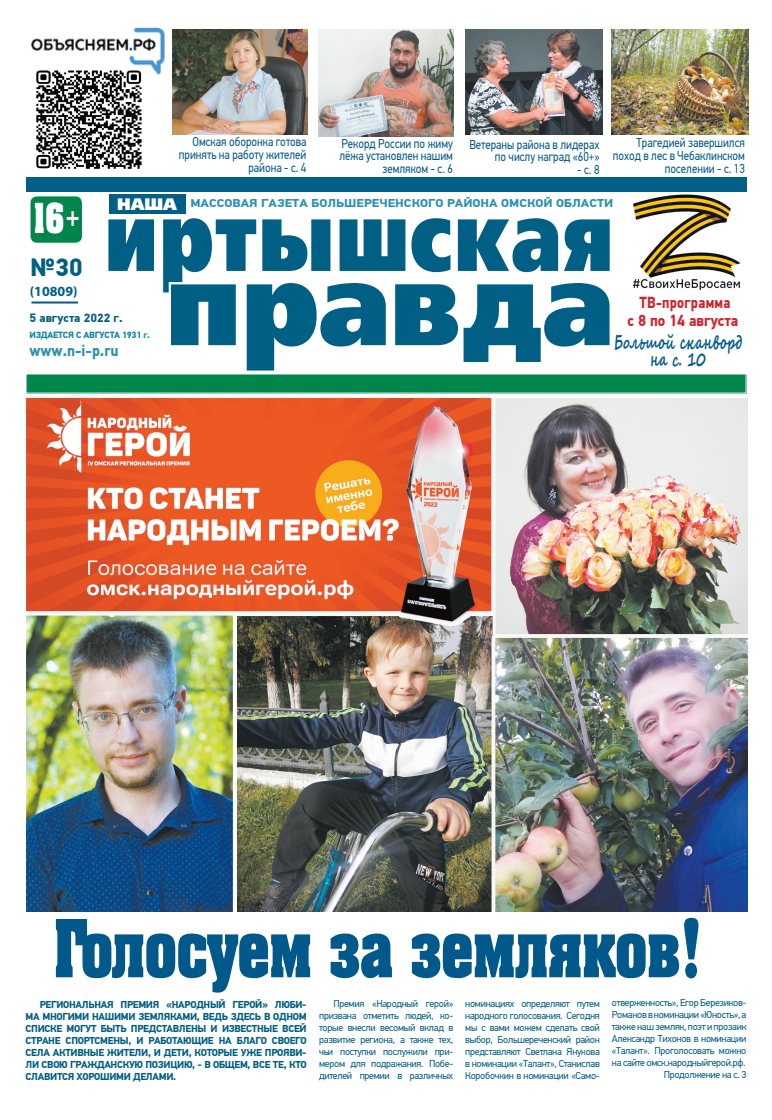
<style>
.page{position:relative;width:772px;height:1120px;background:#fff}
.page>*{position:absolute;margin:0;border:0;box-sizing:border-box;transform-origin:0 0}
.Основной_текст{font:115.9px "Free Set Extra CTT";color:#005f85;scale:.94 1}
.Основной_текст-2{font:98.3px "Free Set Extra CTT";letter-spacing:.02em;color:#005f85;scale:.77 1}
.Основной_текст-3{font:700 68px "AG Aalen";color:#00598a;scale:.76 1}
.Основной_текст-4{font:700 35.1px "AG Aalen";color:#fff;scale:.76 1}
.Основной_текст-5{font:27.2px "Futuris Extra C Bold";color:#fff;scale:.79 1}
.t1{font:700 25px "PF Din Text Pro";color:#005f85}
.Обычный{font:700 19.1px "Segoe Script";color:#00598a;scale:.67 1}
.Основной_текст-6{font:16.5px "Free Set Extra CTT";color:#fff}
.Основной_текст-7{font:700 16px "PF Din Text Pro";color:#d1232a;scale:.9 1}
.Обычный-2{font:700 16px "PF Din Text Pro";color:#2b90b1;scale:.92 1}
.Основной_текст-8{font:700 16px "PF Din Text Pro";letter-spacing:.02em;color:#d1232a;scale:.84 1}
.t2{font:700 14px "Myriad Pro";color:#005f85}
.Обычный-3{font:12.9px/12.9px "PF Din Text Pro";color:#00598a;text-align:right;scale:.86 1}
.t3{font:700 12px "PF Din Text Pro";color:#005f85}
.t4{font:700 11.3px "PF Din Text Pro";color:#2b90b1;scale:1.13 1}
.Основной_текст-9{font:10px/12px "PF Din Text Pro";letter-spacing:-.03em;color:#005f85;text-align:justify}
.Основной_текст-10{font:700 10px/12px "PF Din Text Pro";letter-spacing:-.03em;color:#005f85;text-align:justify}
.t5{font:700 9px "PF Din Text Pro";letter-spacing:-.025em;color:#0d82a6}
</style>
<div class="page">
<img style="left:25px;top:395px;width:131px;height:20px">
<div style="left:26px;top:374px;width:719px;height:19px;background:#00864b"></div>
<div style="left:26px;top:177px;width:720px;height:15px;background:#005f85"></div>
<hr style="left:31px;top:301px;width:47px;height:2px;background:#00598a">
<div style="left:31px;top:196px;width:51px;height:47px;background:#00864b;border-radius:6px"></div>
<img style="left:31px;top:27px;width:134px;height:48px">
<img style="left:32px;top:67px;width:114px;height:102px">
<svg style="left:104px;top:134px;width:642px;height:248px"></svg>
<img style="left:26px;top:399px;width:721px;height:512px">
<img style="left:172px;top:29px;width:135px;height:106px">
<img style="left:318px;top:29px;width:135px;height:107px">
<img style="left:465px;top:29px;width:137px;height:106px">
<img style="left:610px;top:29px;width:137px;height:106px">
<svg style="left:26px;top:911px;width:722px;height:1px"></svg>
<p class="Обычный-3" style="left:179px;top:136px;width:150px">Омская оборонка готова принять на работу жителей района - с. 4</p>
<p class="Обычный-3" style="left:339px;top:137px;width:134px">Рекорд России по жиму лёжа установлен нашим земляком - с. 6</p>
<p class="Обычный-3" style="left:612px;top:137px;width:155px">Трагедией завершился поход в лес в Чебаклинском поселении - с. 13</p>
<p class="Обычный-3" style="left:469px;top:138px;width:153px">Ветераны района в лидерах по числу наград «60+»</p>
<p class="Обычный-3" style="left:577px;top:164px;width:27px">- с. 8</p>
<p class="Основной_текст-6" style="left:117px;top:194px;width:61px">НАША</p>
<p class="t4" style="left:190px;top:196px;width:375px">МАССОВАЯ ГАЗЕТА БОЛЬШЕРЕЧЕНСКОГО РАЙОНА ОМСКОЙ ОБЛАСТИ</p>
<p class="Основной_текст-2" style="left:104px;top:180px;width:662px">иртышская</p>
<p class="Основной_текст-4" style="left:33px;top:195px;width:41px">16</p>
<p class="Основной_текст-5" style="left:66px;top:204px;width:19px">+</p>
<p class="Основной_текст-5" style="left:68px;top:209px;width:19px">+</p>
<p class="t1" style="left:30px;top:252px;width:54px">№30</p>
<p class="Основной_текст" style="left:165px;top:238px;width:477px">правда</p>
<p class="t2" style="left:30px;top:282px;width:49px">(10809)</p>
<p class="t3" style="left:30px;top:310px;width:95px">5 августа 2022 г.</p>
<p class="Основной_текст-8" style="left:639px;top:292px;width:110px">ТВ-программа</p>
<p class="Основной_текст-7" style="left:627px;top:310px;width:125px">с 8 по 14 августа</p>
<p class="t5" style="left:30px;top:330px;width:122px">ИЗДАЕТСЯ С АВГУСТА 1931 г.</p>
<p class="Обычный" style="left:613px;top:326px;width:192px">Большой сканворд</p>
<p class="Обычный" style="left:649px;top:344px;width:84px">на с. 10</p>
<p class="Обычный-2" style="left:29px;top:341px;width:98px">www.n-i-p.ru</p>
<p class="Основной_текст-3" style="left:54px;top:903px;width:854px">Голосуем за земляков!</p>
<p class="Основной_текст-10" style="left:26px;top:999px;width:282px;text-indent:14px">РЕГИОНАЛЬНАЯ ПРЕМИЯ «НАРОДНЫЙ ГЕРОЙ» ЛЮБИ-МА МНОГИМИ НАШИМИ ЗЕМЛЯКАМИ, ВЕДЬ ЗДЕСЬ В ОДНОМ СПИСКЕ МОГУТ БЫТЬ ПРЕДСТАВЛЕНЫ И ИЗВЕСТНЫЕ ВСЕЙ СТРАНЕ СПОРТСМЕНЫ, И РАБОТАЮЩИЕ НА БЛАГО СВОЕГО СЕЛА АКТИВНЫЕ ЖИТЕЛИ, И ДЕТИ, КОТОРЫЕ УЖЕ ПРОЯВИ-ЛИ СВОЮ ГРАЖДАНСКУЮ ПОЗИЦИЮ, - В ОБЩЕМ, ВСЕ ТЕ, КТО СЛАВИТСЯ ХОРОШИМИ ДЕЛАМИ.</p>
<p class="Основной_текст-9" style="left:319px;top:998px;width:135px;text-indent:14px">Премия «Народный герой» призвана отметить людей, ко&shy;торые внесли весомый вклад в развитие региона, а также тех, чьи поступки послужили при&shy;мером для подражания. Побе&shy;дителей премии в различных</p>
<p class="Основной_текст-9" style="left:465px;top:997px;width:136px">номинациях определяют путем народного голосования. Сегодня мы с вами можем сделать свой выбор, Большереченский район представляют Светлана Янукова в номинации «Талант», Станислав Коробочкин в номинации «Само-</p>
<p class="Основной_текст-9" style="left:611px;top:996px;width:136px">отверженность», Егор Березиков-Романов в номинации «Юность», а также наш земляк, поэт и прозаик Александр Тихонов в номинации «Талант». Проголосовать можно на сайте омск.народныйгерой.рф.</p>
<p class="Основной_текст-9" style="left:663px;top:1068px;width:84px">Продолжение на с. 3</p>
</div>
